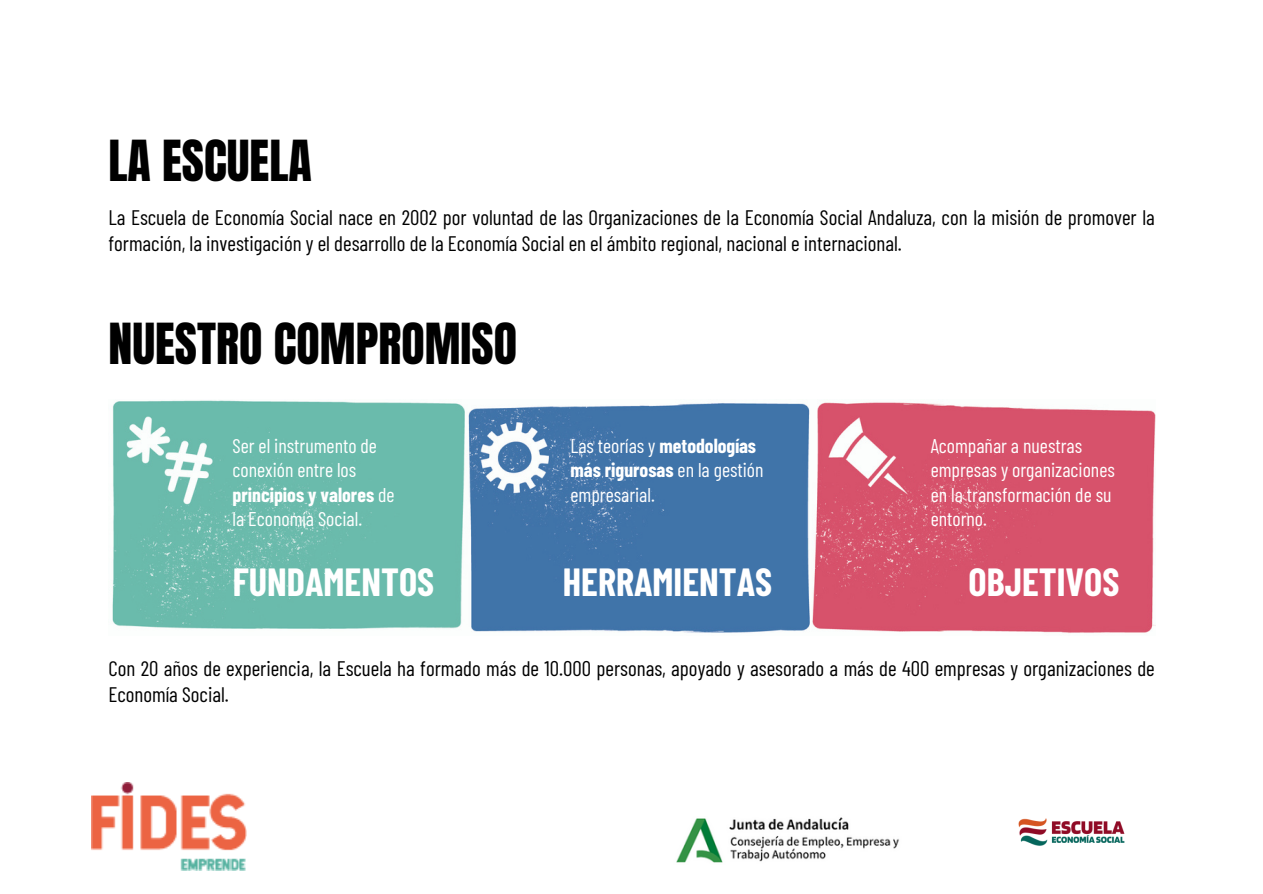
<style>
.page{position:relative;width:1263px;height:894px;background:#fff}
.page>*{position:absolute;margin:0;border:0;box-sizing:border-box;transform-origin:0 0}
.t1{font:48.15px "Anton";color:#000}
.t2{font:700 38.25px "Barlow Condensed";color:#fff}
.t3{font:21px/25.8px "Barlow Condensed";color:#000}
.t4{font:19.8px/24.5px "Barlow Condensed";color:#fff}
.s1{font-weight:700}
</style>
<div class="page">
<img style="left:112px;top:400px;width:353px;height:229px">
<img style="left:468px;top:402px;width:687px;height:231px">
<img style="left:92px;top:782px;width:155px;height:88px">
<img style="left:676px;top:817px;width:223px;height:46px">
<img style="left:1018px;top:818px;width:107px;height:28px">
<h1 class="t1" style="left:108px;top:126px;width:205px">LA ESCUELA</h1>
<h1 class="t3" style="left:108px;top:204px;width:1048px">La Escuela de Economía Social nace en 2002 por voluntad de las Organizaciones de la Economía Social Andaluza, con la misión de promover la formación, la investigación y el desarrollo de la Economía Social en el ámbito regional, nacional e internacional.</h1>
<p class="t1" style="left:108px;top:309px;width:410px">NUESTRO COMPROMISO</p>
<p class="t4" style="left:233px;top:432px;width:164px">Ser el instrumento de conexión entre los <span class="s1">principios y valores</span> de la Economía Social.</p>
<h2 class="t4" style="left:570px;top:432px;width:195px">Las teorías y <span class="s1">metodologías más rigurosas</span> en la gestión empresarial.</h2>
<p class="t4" style="left:931px;top:432px;width:186px">Acompañar a nuestras empresas y organizaciones en la transformación de su entorno.</p>
<p class="t2" style="left:233px;top:558px;width:203px">FUNDAMENTOS</p>
<h2 class="t2" style="left:563px;top:558px;width:211px">HERRAMIENTAS</h2>
<p class="t2" style="left:968px;top:558px;width:152px">OBJETIVOS</p>
<p class="t3" style="left:108px;top:654px;width:1048px">Con 20 años de experiencia, la Escuela ha formado más de 10.000 personas, apoyado y asesorado a más de 400 empresas y organizaciones de<br>Economía Social.</p>
</div>
